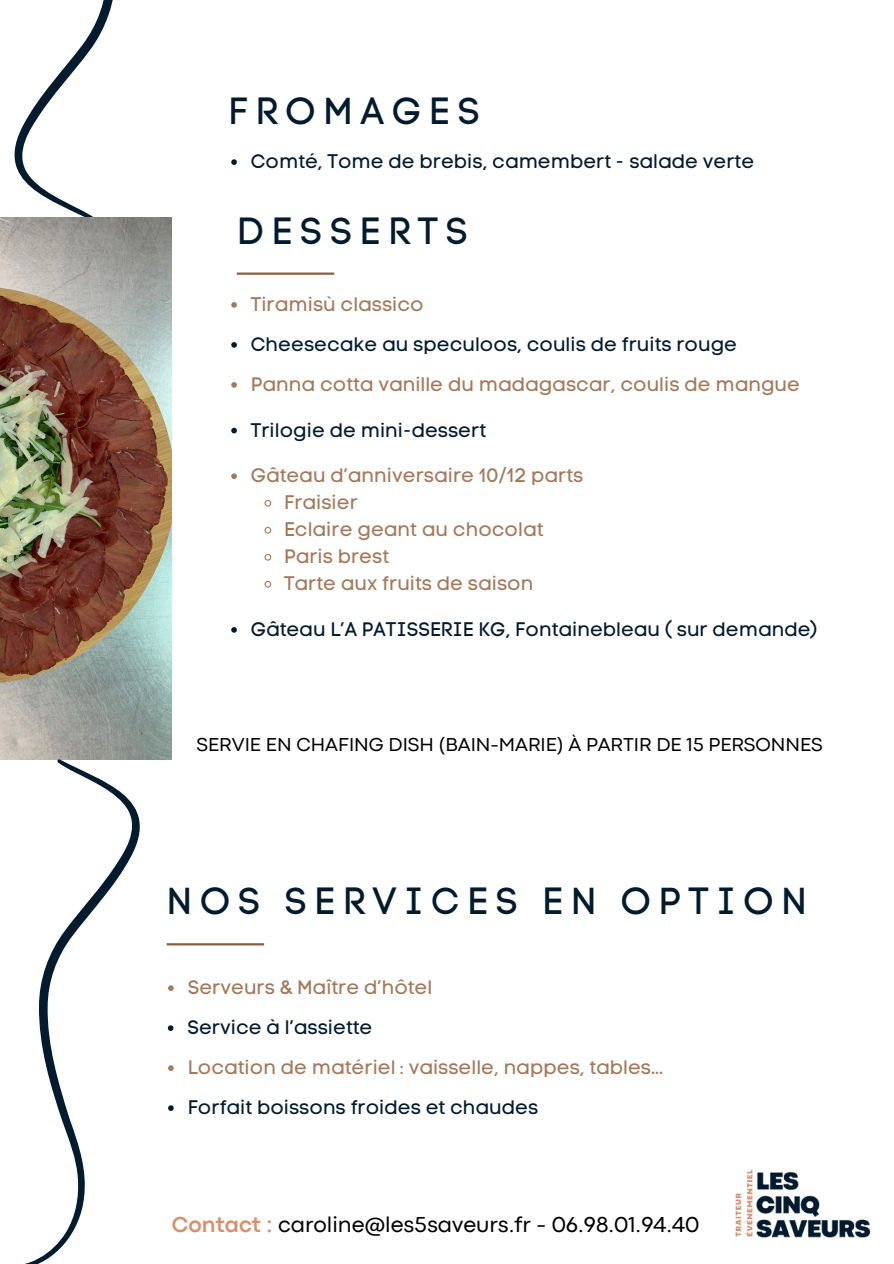
<style>
.page{position:relative;width:894px;height:1264px;background:#fff}
.page>*{position:absolute;margin:0;border:0;box-sizing:border-box;transform-origin:0 0}
.t1{font:37.5px "Code Pro Normal LC";letter-spacing:.2em;color:#031b2e}
.t2{font:22.5px "Codec Pro";color:#000}
.t3{font:19.5px "Code Pro Normal LC";color:#a4795b}
.t4{font:19.5px "Code Pro Normal LC";color:#031b2e}
.t5{font:19.5px "Codec Pro";color:#000}
.s1{font-weight:700;color:#d98f6a}
</style>
<div class="page">
<svg style="left:14px;top:0;width:99px;height:217px"></svg>
<img style="left:0;top:217px;width:171px;height:542px">
<svg style="left:0;top:759px;width:140px;height:504px"></svg>
<hr style="left:166px;top:943px;width:98px;height:2px;background:#8b5f41">
<img style="left:735px;top:1169px;width:136px;height:69px">
<svg style="left:168px;top:985px;width:6px;height:5px"></svg>
<svg style="left:168px;top:1025px;width:5px;height:5px"></svg>
<svg style="left:168px;top:1065px;width:6px;height:5px"></svg>
<svg style="left:168px;top:1105px;width:6px;height:5px"></svg>
<hr style="left:237px;top:272px;width:97px;height:3px;background:#8b5f41">
<svg style="left:231px;top:302px;width:6px;height:6px"></svg>
<svg style="left:231px;top:382px;width:6px;height:6px"></svg>
<svg style="left:231px;top:342px;width:6px;height:6px"></svg>
<svg style="left:231px;top:428px;width:6px;height:5px"></svg>
<svg style="left:231px;top:627px;width:6px;height:5px"></svg>
<svg style="left:231px;top:473px;width:6px;height:6px"></svg>
<svg style="left:264px;top:499px;width:8px;height:8px"></svg>
<svg style="left:264px;top:526px;width:8px;height:8px"></svg>
<svg style="left:264px;top:553px;width:8px;height:8px"></svg>
<svg style="left:264px;top:580px;width:8px;height:8px"></svg>
<svg style="left:231px;top:159px;width:6px;height:6px"></svg>
<p class="t1" style="left:228px;top:88px;width:253px">FROMAGES</p>
<p class="t4" style="left:251px;top:150px;width:504px">Comté, Tome de brebis, camembert - salade verte</p>
<p class="t1" style="left:237px;top:208px;width:232px">DESSERTS</p>
<p class="t3" style="left:251px;top:292px;width:174px">Tiramisù classico</p>
<p class="t4" style="left:251px;top:332px;width:487px">Cheesecake au speculoos, coulis de fruits rouge</p>
<p class="t3" style="left:251px;top:372px;width:550px">Panna cotta vanille du madagascar, coulis de mangue</p>
<p class="t4" style="left:251px;top:418px;width:236px">Trilogie de mini-dessert</p>
<p class="t3" style="left:251px;top:464px;width:334px">Gâteau d’anniversaire 10/12 parts</p>
<p class="t3" style="left:284px;top:491px;width:75px">Fraisier</p>
<h3 class="t3" style="left:284px;top:518px;width:261px">Eclaire geant au chocolat</h3>
<p class="t3" style="left:284px;top:545px;width:106px">Paris brest</p>
<h1 class="t3" style="left:284px;top:572px;width:251px">Tarte aux fruits de saison</h1>
<p class="t4" style="left:251px;top:617px;width:568px">Gâteau L’A PATISSERIE KG, Fontainebleau ( sur demande)</p>
<p class="t5" style="left:196px;top:738px;width:627px">SERVIE EN CHAFING DISH (BAIN-MARIE) À PARTIR DE 15 PERSONNES</p>
<p class="t1" style="left:166px;top:878px;width:642px">NOS SERVICES EN OPTION</p>
<h1 class="t3" style="left:188px;top:975px;width:246px">Serveurs &amp; Maître d’hôtel</h1>
<p class="t4" style="left:187px;top:1015px;width:186px">Service à l’assiette</p>
<h1 class="t3" style="left:188px;top:1055px;width:477px">Location de matériel : vaisselle, nappes, tables...</h1>
<p class="t4" style="left:188px;top:1095px;width:352px">Forfait boissons froides et chaudes</p>
<p class="t2" style="left:172px;top:1216px;width:529px"><span class="s1">Contact :</span> caroline@les5saveurs.fr - 06.98.01.94.40</p>
</div>
